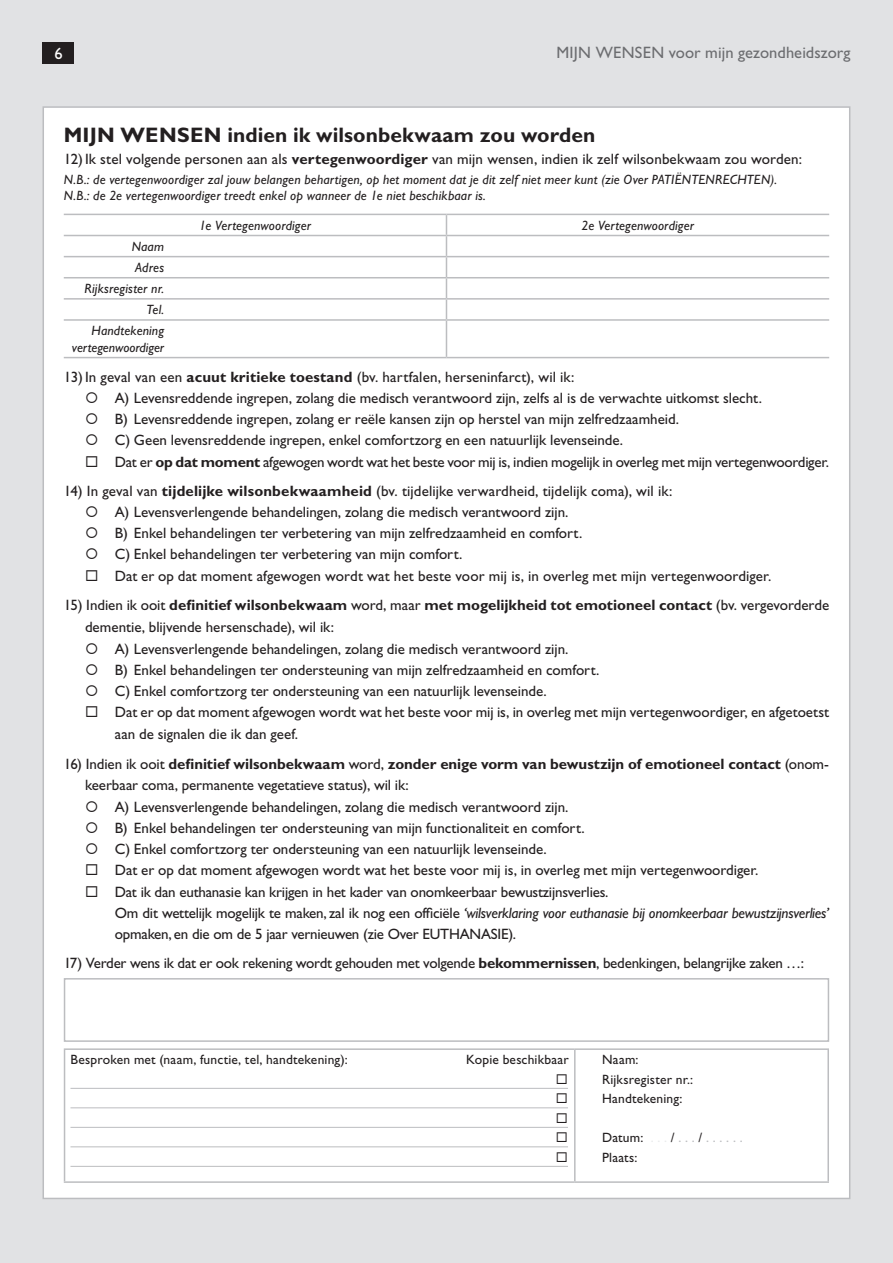
<style>
.page{position:relative;width:893px;height:1263px;background:#e1e2e4}
.page>*{position:absolute;margin:0;border:0;box-sizing:border-box;transform-origin:0 0}
.t1{font:700 21px "Gill Sans Std";letter-spacing:.005em;color:#231f20}
.t2{font:16.5px "Gill Sans Std";letter-spacing:.005em;color:#6c6d70}
.t3{font:16.5px "Gill Sans Std";color:#fff}
.t4{font:15px/21.8px "Gill Sans Std";color:#231f20}
.t5{font:15px "Gill Sans Std";letter-spacing:-.02em;color:#231f20}
.t6{font:italic 13.5px/21.1px "Gill Sans Std";letter-spacing:.01em;color:#231f20}
.t7{font:13.5px/19.5px "Gill Sans Std";letter-spacing:.015em;color:#231f20}
.t8{font:13.5px/19.5px "Wingdings";color:#231f20;text-align:justify}
.s1{font-weight:700}
.s2{font-style:italic}
.s3{color:#e9eaeb}
.s4{color:#bcbdc0}
</style>
<div class="page">
<div style="left:43px;top:43px;width:31px;height:21px;background:#231f20"></div>
<div style="left:43px;top:106px;width:807px;height:1093px;background:#fff;border:2px solid #bcbdc0"></div>
<svg style="left:64px;top:215px;width:765px;height:142px"></svg>
<hr style="left:446px;top:214px;width:383px;height:1px;background:#bcbdc0">
<hr style="left:446px;top:235px;width:383px;height:1px;background:#bcbdc0">
<hr style="left:446px;top:256px;width:383px;height:1px;background:#bcbdc0">
<hr style="left:446px;top:277px;width:383px;height:1px;background:#bcbdc0">
<hr style="left:446px;top:298px;width:383px;height:2px;background:#bcbdc0">
<hr style="left:446px;top:319px;width:383px;height:2px;background:#bcbdc0">
<hr style="left:446px;top:357px;width:383px;height:1px;background:#bcbdc0">
<hr style="left:64px;top:214px;width:382px;height:1px;background:#bcbdc0">
<hr style="left:64px;top:235px;width:382px;height:1px;background:#bcbdc0">
<hr style="left:64px;top:256px;width:382px;height:1px;background:#bcbdc0">
<hr style="left:64px;top:277px;width:382px;height:1px;background:#bcbdc0">
<hr style="left:64px;top:298px;width:382px;height:2px;background:#bcbdc0">
<svg style="left:446px;top:215px;width:1px;height:104px"></svg>
<hr style="left:64px;top:319px;width:382px;height:2px;background:#bcbdc0">
<hr style="left:446px;top:321px;width:1px;height:36px;background:#bcbdc0">
<hr style="left:64px;top:357px;width:382px;height:1px;background:#bcbdc0">
<hr style="left:575px;top:1048px;width:254px;height:2px;background:#bcbdc0">
<hr style="left:827px;top:1050px;width:2px;height:131px;background:#bcbdc0">
<hr style="left:575px;top:1181px;width:254px;height:2px;background:#bcbdc0">
<hr style="left:64px;top:1048px;width:511px;height:2px;background:#bcbdc0">
<hr style="left:64px;top:1050px;width:1px;height:131px;background:#bcbdc0">
<hr style="left:574px;top:1050px;width:2px;height:131px;background:#bcbdc0">
<hr style="left:64px;top:1181px;width:511px;height:2px;background:#bcbdc0">
<hr style="left:70px;top:1088px;width:498px;height:1px;background:#bcbdc0">
<hr style="left:70px;top:1107px;width:498px;height:1px;background:#bcbdc0">
<hr style="left:70px;top:1127px;width:498px;height:1px;background:#bcbdc0">
<hr style="left:70px;top:1146px;width:498px;height:1px;background:#bcbdc0">
<hr style="left:70px;top:1166px;width:498px;height:1px;background:#bcbdc0">
<div style="left:64px;top:978px;width:765px;height:64px;border:2px solid #bcbdc0"></div>
<p class="t3" style="left:54px;top:44px;width:10px">6</p>
<p class="t2" style="left:556px;top:43px;width:295px">MIJN WENSEN voor mijn gezondheidszorg</p>
<h1 class="t1" style="left:64px;top:123px;width:533px">MIJN WENSEN indien ik wilsonbekwaam zou worden</h1>
<p class="t4" style="left:64px;top:148px;width:740px">12)Ik stel volgende personen aan als <span class="s1">vertegenwoordiger</span> van mijn wensen, indien ik zelf wilsonbekwaam zou worden:</p>
<p class="t6" style="left:64px;top:171px;width:715px;line-height:16.5px">N.B.: de vertegenwoordiger zal jouw belangen behartigen, op het moment dat je dit zelf niet meer kunt (zie Over PATIËNTENRECHTEN).<br>N.B.: de 2e vertegenwoordiger treedt enkel op wanneer de 1e niet beschikbaar is.</p>
<p class="t6" style="left:199px;top:215px;width:113px">1e Vertegenwoordiger</p>
<p class="t6" style="left:582px;top:215px;width:114px">2e Vertegenwoordiger</p>
<p class="t6" style="left:85px;top:236px;width:81px;text-align:right">Naam<br>Adres<br>Rijksregister nr.<br>Tel.<br>Handtekening</p>
<p class="t6" style="left:72px;top:337px;width:94px">vertegenwoordiger</p>
<p class="t4" style="left:64px;top:366px;width:512px">13)In geval van een <span class="s1">acuut kritieke toestand</span> (bv. hartfalen, herseninfarct), wil ik:</p>
<p class="t4" style="left:85px;top:387px;width:678px">○ A) Levensreddende ingrepen, zolang die medisch verantwoord zijn, zelfs al is de verwachte uitkomst slecht.</p>
<p class="t4" style="left:85px;top:408px;width:595px">○ B) Levensreddende ingrepen, zolang er reële kansen zijn op herstel van mijn zelfredzaamheid.</p>
<p class="t4" style="left:85px;top:429px;width:540px">○ C) Geen levensreddende ingrepen, enkel comfortzorg en een natuurlijk levenseinde.</p>
<p class="t5" style="left:85px;top:453px;width:746px">◻ Dat er <span class="s1">op dat moment</span> afgewogen wordt wat het beste voor mij is, indien mogelijk in overleg met mijn vertegenwoordiger.</p>
<p class="t4" style="left:64px;top:480px;width:610px">14) In geval van <span class="s1">tijdelijke wilsonbekwaamheid</span> (bv. tijdelijke verwardheid, tijdelijk coma), wil ik:</p>
<p class="t4" style="left:85px;top:501px;width:485px">○ A) Levensverlengende behandelingen, zolang die medisch verantwoord zijn.</p>
<p class="t4" style="left:85px;top:522px;width:499px">○ B) Enkel behandelingen ter verbetering van mijn zelfredzaamheid en comfort.</p>
<p class="t4" style="left:85px;top:543px;width:379px">○ C) Enkel behandelingen ter verbetering van mijn comfort.</p>
<p class="t4" style="left:85px;top:565px;width:688px">◻ Dat er op dat moment afgewogen wordt wat het beste voor mij is, in overleg met mijn vertegenwoordiger.</p>
<p class="t4" style="left:85px;top:594px;width:746px;text-indent:-21px">15) Indien ik ooit <span class="s1">definitief wilsonbekwaam</span> word, maar <span class="s1">met mogelijkheid tot emotioneel contact</span> (bv. vergevorderde dementie, blijvende hersenschade), wil ik:</p>
<p class="t4" style="left:85px;top:638px;width:485px">○ A) Levensverlengende behandelingen, zolang die medisch verantwoord zijn.</p>
<p class="t4" style="left:85px;top:659px;width:516px">○ B) Enkel behandelingen ter ondersteuning van mijn zelfredzaamheid en comfort.</p>
<p class="t4" style="left:85px;top:680px;width:463px">○ C) Enkel comfortzorg ter ondersteuning van een natuurlijk levenseinde.</p>
<p class="t4" style="left:115px;top:701px;width:716px;text-indent:-30px">◻ Dat er op dat moment afgewogen wordt wat het beste voor mij is, in overleg met mijn vertegenwoordiger, en afgetoetst aan de signalen die ik dan geef.</p>
<p class="t4" style="left:85px;top:753px;width:746px;text-indent:-21px">16) Indien ik ooit <span class="s1">definitief wilsonbekwaam</span> word, <span class="s1">zonder enige vorm van bewustzijn of emotioneel contact</span> (onom&shy;keerbaar coma, permanente vegetatieve status), wil ik:</p>
<p class="t4" style="left:85px;top:796px;width:485px">○ A) Levensverlengende behandelingen, zolang die medisch verantwoord zijn.</p>
<p class="t4" style="left:85px;top:817px;width:501px">○ B) Enkel behandelingen ter ondersteuning van mijn functionaliteit en comfort.</p>
<p class="t4" style="left:85px;top:838px;width:463px">○ C) Enkel comfortzorg ter ondersteuning van een natuurlijk levenseinde.</p>
<p class="t4" style="left:85px;top:859px;width:675px">◻ Dat er op dat moment afgewogen wordt wat het beste voor mij is, in overleg met mijn vertegenwoordiger.</p>
<p class="t4" style="left:115px;top:881px;width:716px;line-height:21px;text-indent:-30px">◻ Dat ik dan euthanasie kan krijgen in het kader van onomkeerbaar bewustzijnsverlies.<br>Om dit wettelijk mogelijk te maken, zal ik nog een officiële <span class="s2">‘wilsverklaring voor euthanasie bij onomkeerbaar bewustzijnsverlies’ </span>opmaken, en die om de 5 jaar vernieuwen (zie Over EUTHANASIE).</p>
<p class="t4" style="left:64px;top:952px;width:742px">17) Verder wens ik dat er ook rekening wordt gehouden met volgende <span class="s1">bekommernissen</span>, bedenkingen, belangrijke zaken …:</p>
<p class="t7" style="left:70px;top:1050px;width:279px">Besproken met (naam, functie, tel, handtekening):</p>
<p class="t7" style="left:466px;top:1050px;width:104px">Kopie beschikbaar</p>
<p class="t8" style="left:556px;top:1069px;width:14px">◻ ◻ ◻ ◻ ◻</p>
<p class="t7" style="left:602px;top:1050px;width:93px">Naam:<br>Rijksregister nr.:<br>Handtekening:</p>
<p class="t7" style="left:602px;top:1128px;width:142px">Datum: <span class="s3">. . .</span> / <span class="s4">. . .</span> / <span class="s4">. . . . . .<br></span>Plaats:</p>
</div>
